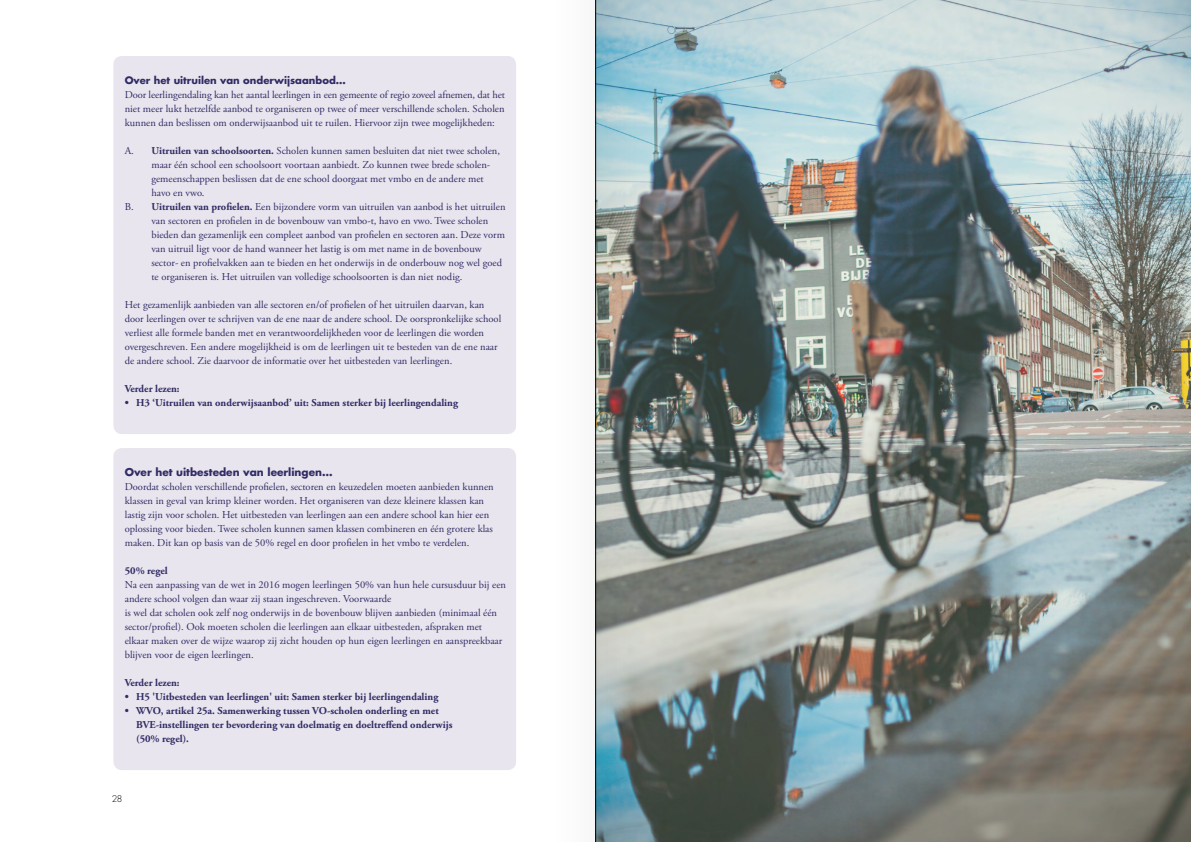
<style>
.page{position:relative;width:1191px;height:842px;background:#fff}
.page>*{position:absolute;margin:0;border:0;box-sizing:border-box;transform-origin:0 0}
.t1{font:10.5px/14px "Adobe Garamond Pro";color:#302c65}
.t2{font:700 10.5px/14px "Adobe Garamond Pro";color:#302c65}
.t3{font:700 10.5px "Futura Std";color:#302c65}
.t4{font:700 10px "Futura Std";color:#302c65}
.t5{font:300 9px "Futura Std";color:#000}
.s1{font-weight:700}
</style>
<div class="page">
<img style="left:638px;top:0;width:553px;height:842px">
<div style="left:113px;top:448px;width:403px;height:322px;background:#e9e5ee;border-radius:9px"></div>
<div style="left:113px;top:56px;width:403px;height:378px;background:#e9e5ee;border-radius:9px"></div>
<div style="left:553px;top:0;width:42px;height:842px;background:#fcfcfb"></div>
<img style="left:596px;top:0;width:42px;height:842px">
<hr style="left:595px;top:0;width:1px;height:842px;background:#000">
<p class="t4" style="left:125px;top:74px;width:222px">Over het uitruilen van onderwijsaanbod…</p>
<p class="t1" style="left:125px;top:88px;width:382px;text-align:justify">Door leerlingendaling kan het aantal leerlingen in een gemeente of regio zoveel afnemen, dat het niet meer lukt hetzelfde aanbod te organiseren op twee of meer verschillende scholen. Scholen kunnen dan beslissen om onderwijsaanbod uit te ruilen. Hiervoor zijn twee mogelijkheden:</p>
<p class="t1" style="left:125px;top:144px;width:377px">A. <span class="s1">Uitruilen van schoolsoorten.</span> Scholen kunnen samen besluiten dat niet twee scholen,</p>
<p class="t1" style="left:151px;top:158px;width:340px">maar één school een schoolsoort voortaan aanbiedt. Zo kunnen twee brede scholen-</p>
<p class="t1" style="left:151px;top:172px;width:334px">gemeenschappen beslissen dat de ene school doorgaat met vmbo en de andere met</p>
<p class="t1" style="left:151px;top:186px;width:55px">havo en vwo.</p>
<p class="t1" style="left:125px;top:200px;width:382px">B. <span class="s1">Uitruilen van profielen.</span> Een bijzondere vorm van uitruilen van aanbod is het uitruilen</p>
<p class="t1" style="left:151px;top:214px;width:338px">van sectoren en profielen in de bovenbouw van vmbo-t, havo en vwo. Twee scholen</p>
<p class="t1" style="left:151px;top:228px;width:355px">bieden dan gezamenlijk een compleet aanbod van profielen en sectoren aan. Deze vorm</p>
<p class="t1" style="left:151px;top:242px;width:332px">van uitruil ligt voor de hand wanneer het lastig is om met name in de bovenbouw</p>
<p class="t1" style="left:151px;top:256px;width:352px">sector- en profielvakken aan te bieden en het onderwijs in de onderbouw nog wel goed</p>
<p class="t1" style="left:151px;top:270px;width:312px">te organiseren is. Het uitruilen van volledige schoolsoorten is dan niet nodig.</p>
<p class="t1" style="left:125px;top:298px;width:378px">Het gezamenlijk aanbieden van alle sectoren en/of profielen of het uitruilen daarvan, kan door leerlingen over te schrijven van de ene naar de andere school. De oorspronkelijke school verliest alle formele banden met en verantwoordelijkheden voor de leerlingen die worden overgeschreven. Een andere mogelijkheid is om de leerlingen uit te besteden van de ene naar de andere school. Zie daarvoor de informatie over het uitbesteden van leerlingen.</p>
<p class="t2" style="left:125px;top:382px;width:56px">Verder lezen:</p>
<p class="t2" style="left:125px;top:396px;width:335px">• H3 ‘Uitruilen van onderwijsaanbod’ uit: Samen sterker bij leerlingendaling</p>
<p class="t3" style="left:125px;top:465px;width:209px">Over het uitbesteden van leerlingen…</p>
<p class="t1" style="left:125px;top:480px;width:370px">Doordat scholen verschillende profielen, sectoren en keuzedelen moeten aanbieden kunnen klassen in geval van krimp kleiner worden. Het organiseren van deze kleinere klassen kan lastig zijn voor scholen. Het uitbesteden van leerlingen aan een andere school kan hier een oplossing voor bieden. Twee scholen kunnen samen klassen combineren en één grotere klas maken. Dit kan op basis van de 50% regel en door profielen in het vmbo te verdelen.</p>
<p class="t2" style="left:125px;top:564px;width:44px">50% regel</p>
<p class="t1" style="left:125px;top:578px;width:383px">Na een aanpassing van de wet in 2016 mogen leerlingen 50% van hun hele cursusduur bij een andere school volgen dan waar zij staan ingeschreven. Voorwaarde<br>is wel dat scholen ook zelf nog onderwijs in de bovenbouw blijven aanbieden (minimaal één sector/profiel). Ook moeten scholen die leerlingen aan elkaar uitbesteden, afspraken met elkaar maken over de wijze waarop zij zicht houden op hun eigen leerlingen en aanspreekbaar blijven voor de eigen leerlingen.</p>
<p class="t2" style="left:125px;top:676px;width:56px">Verder lezen:</p>
<p class="t2" style="left:125px;top:690px;width:315px">• H5 'Uitbesteden van leerlingen' uit: Samen sterker bij leerlingendaling</p>
<p class="t2" style="left:136px;top:704px;width:318px;text-indent:-11px">• WVO, artikel 25a. Samenwerking tussen VO-scholen onderling en met<br>BVE-instellingen ter bevordering van doelmatig en doeltreffend onderwijs (50% regel).</p>
<p class="t5" style="left:112px;top:793px;width:12px">28</p>
</div>
